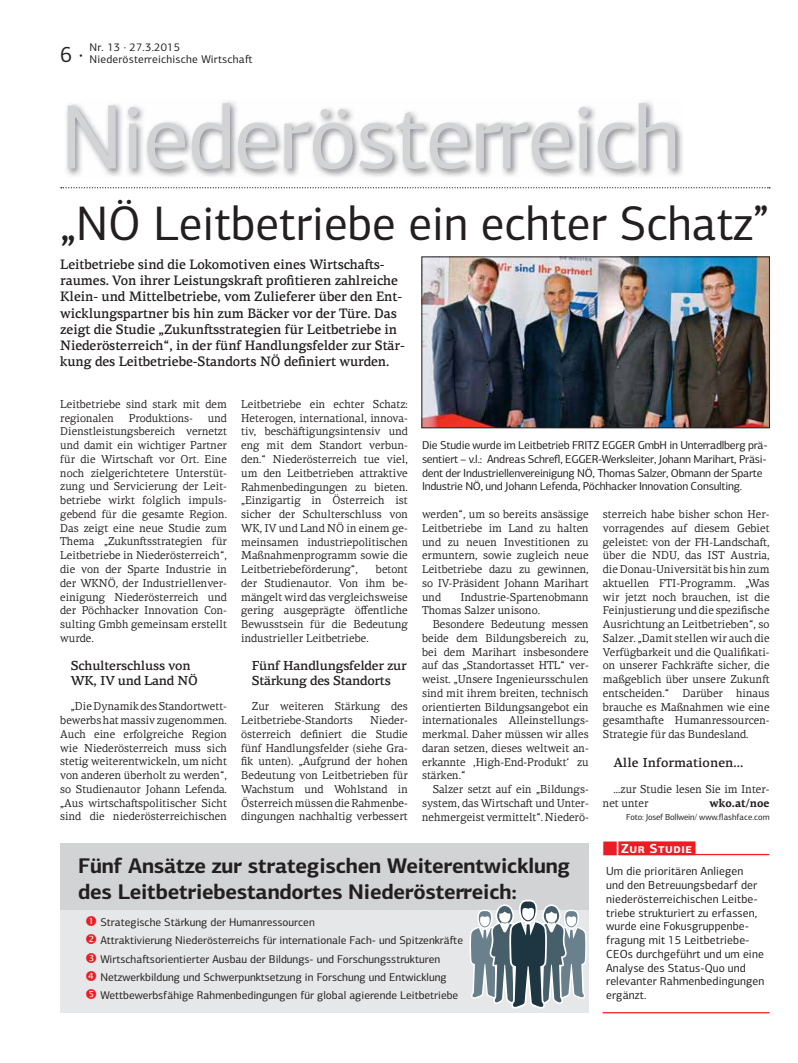
<style>
.page{position:relative;width:798px;height:1063px;background:#fff}
.page>*{position:absolute;margin:0;border:0;box-sizing:border-box;transform-origin:0 0}
.t1{font:91.88px "PF Centro Sans Pro";color:#d1d3d4}
.t2{font:48.75px "PF Centro Sans Pro";color:#231f20;scale:.96 1}
.t3{font:22.5px "PF Centro Sans Pro";color:#231f20;scale:.96 1}
.t4{font:700 21.25px/25.5px "PF Centro Sans Pro";letter-spacing:-.01em;color:#231f20}
.t5{font:500 13.75px/16.2px "PF Centro Serif Pro";letter-spacing:-.01em;color:#231f20;scale:.96 1}
.t6{font:500 13.12px/15px "PF Centro Serif Pro";letter-spacing:-.02em;color:#231f20}
.t7{font:500 13.12px "PF Centro Serif Pro";color:#231f20}
.t8{font:700 13.12px "PF Centro Sans Pro";letter-spacing:.04em;color:#fff}
.t9{font:11.75px/13.8px "PF Centro Sans Pro";letter-spacing:.01em;color:#231f20}
.t10{font:11.5px/13.8px "PF Centro Serif Pro";color:#231f20;text-align:justify;scale:.96 1}
.t11{font:11.5px/13.8px "PF Centro Sans Pro";letter-spacing:-.02em;color:#231f20}
.t12{font:700 11.5px "PF Centro Serif Pro";color:#231f20;scale:.96 1}
.t13{font:11.25px/18.2px "PF Centro Sans Pro";color:#231f20}
.t14{font:11.25px/11.9px "PF Centro Sans Pro";letter-spacing:.02em;color:#231f20}
.t15{font:8.75px "PF Centro Sans Pro";color:#231f20}
.s1{color:#ed1c24}
</style>
<div class="page">
<svg style="left:61px;top:187px;width:708px;height:1px"></svg>
<img style="left:66px;top:101px;width:617px;height:76px">
<img style="left:423px;top:259px;width:344px;height:167px">
<div style="left:421px;top:257px;width:348px;height:171px;border:1px solid #231f20"></div>
<hr style="left:602px;top:1012px;width:167px;height:1px;background:#ed1c24">
<div style="left:618px;top:841px;width:77px;height:14px;background:#ed1c24"></div>
<hr style="left:618px;top:854px;width:151px;height:1px;background:#ed1c24">
<div style="left:60px;top:904px;width:528px;height:109px;background:#e6e7e8"></div>
<div style="left:60px;top:843px;width:528px;height:67px;background:#d1d3d4"></div>
<svg style="left:469px;top:900px;width:117px;height:109px"></svg>
<h3 class="t3" style="left:60px;top:46px;width:25px">6 ·</h3>
<p class="t14" style="left:89px;top:42px;width:165px">Nr. 13 · 27.3.2015<br>Niederösterreichische Wirtscha-</p>
<h1 class="t1" style="left:60px;top:103px;width:621px">Niederösterreich</h1>
<h2 class="t2" style="left:60px;top:205px;width:739px">„NÖ Leitbetriebe ein echter Schatz”</h2>
<p class="t5" style="left:60px;top:257px;width:360px">Leitbetriebe sind die Lokomotiven eines Wirtscha-s&shy;raumes. Von ihrer Leistungskra- profitieren zahlreiche Klein- und Mittelbetriebe, vom Zulieferer über den Ent&shy;wicklungspartner bis hin zum Bäcker vor der Türe. Das zeigt die Studie „Zukun-sstrategien für Leitbetriebe in Niederösterreich“, in der fünf Handlungsfelder zur Stär&shy;kung des Leitbetriebe-Standorts NÖ definiert wurden.</p>
<p class="t10" style="left:60px;top:398px;width:175px">Leitbetriebe sind stark mit dem regionalen</p>
<p class="t10" style="left:241px;top:398px;width:175px">Leitbetriebe ein echter Schatz:<br>Heterogen, international, innova&shy;tiv, beschä-igungsintensiv und eng mit dem Standort verbun&shy;den.“ Niederösterreich tue viel, um den Leitbetrieben attraktive Rahmenbedingungen zu bieten. „Einzigartig in Österreich ist sicher der Schulterschluss von WK, IV und Land NÖ in einem ge&shy;meinsamen industriepolitischen Maßnahmenprogramm sowie die Leitbetriebeförderung“,</p>
<p class="t10" style="left:129px;top:412px;width:68px">Produktions-</p>
<p class="t10" style="left:60px;top:412px;width:175px;text-indent:148px">und Dienstleistungsbereich vernetzt und damit ein wichtiger Partner für die Wirtscha- vor Ort. Eine noch zielgerichtetere Unterstüt&shy;zung und Servicierung der Leit&shy;betriebe wirkt folglich impuls&shy;gebend für die gesamte Region.<br>Das zeigt eine neue Studie zum Thema „Zukun-sstrategien für Leitbetriebe in Niederösterreich“, die von der Sparte Industrie in der WKNÖ, der Industriellenver&shy;einigung Niederösterreich und der Pöchhacker Innovation Con&shy;sulting Gmbh gemeinsam erstellt wurde.</p>
<p class="t6" style="left:71px;top:660px;width:128px">Schulterschluss von<br>WK, IV und Land NÖ</p>
<p class="t10" style="left:60px;top:701px;width:175px;text-indent:11px">„Die Dynamik des Standortwett&shy;bewerbs hat massiv zugenommen.<br>Auch eine erfolgreiche Region wie Niederösterreich muss sich stetig weiterentwickeln, um nicht von anderen überholt zu werden“, so Studienautor Johann Lefenda. „Aus wirtscha-spolitischer Sicht sind die niederösterreichischen</p>
<p class="t10" style="left:241px;top:563px;width:175px;text-indent:135px">betont der Studienautor. Von ihm be&shy;mängelt wird das vergleichsweise gering ausgeprägte öffentliche Bewusstsein für die Bedeutung industrieller Leitbetriebe.</p>
<p class="t6" style="left:252px;top:660px;width:156px">Fünf Handlungsfelder zur<br>Stärkung des Standorts</p>
<p class="t10" style="left:241px;top:701px;width:175px;text-indent:11px">Zur weiteren Stärkung des<br>Leitbetriebe-Standorts</p>
<p class="t10" style="left:241px;top:715px;width:175px;text-indent:129px">Nieder&shy;österreich definiert die Studie fünf Handlungsfelder (siehe Gra&shy;fik unten). „Aufgrund der hohen Bedeutung von Leitbetrieben für Wachstum und Wohlstand in Österreich müssen die Rahmenbe&shy;dingungen nachhaltig verbessert</p>
<p class="t11" style="left:422px;top:440px;width:347px">Die Studie wurde im Leitbetrieb FRITZ EGGER GmbH in Unterradlberg prä&shy;sentiert – v.l.: Andreas Schrefl, EGGER-Werksleiter, Johann Marihart, Präsi&shy;dent der Industriellenvereinigung NÖ, Thomas Salzer, Obmann der Sparte Industrie NÖ, und Johann Lefenda, Pöchhacker Innovation Consulting.</p>
<p class="t10" style="left:422px;top:508px;width:175px">werden“, um so bereits ansässige Leitbetriebe im Land zu halten und zu neuen Investitionen zu ermuntern, sowie zugleich neue Leitbetriebe dazu zu gewinnen, so IV-Präsident Johann Marihart und</p>
<p class="t10" style="left:422px;top:591px;width:175px;text-indent:38px">Industrie-Spartenobmann<br>Thomas Salzer unisono.</p>
<p class="t10" style="left:422px;top:618px;width:175px;text-indent:11px">Besondere Bedeutung messen beide dem Bildungsbereich zu, bei dem Marihart insbesondere auf das „Standortasset HTL“ ver&shy;weist. „Unsere Ingenieursschulen sind mit ihrem breiten, technisch orientierten Bildungsangebot ein internationales Alleinstellungs&shy;merkmal. Daher müssen wir alles daran setzen, dieses weltweit an&shy;erkannte ‚High-End-Produkt‘ zu stärken.“</p>
<p class="t10" style="left:422px;top:784px;width:175px;text-indent:11px">Salzer setzt auf ein „Bildungs&shy;system, das Wirtscha- und Unter&shy;nehmergeist vermittelt“. Niederö-</p>
<p class="t10" style="left:602px;top:509px;width:175px">sterreich habe bisher schon Her&shy;vorragendes auf diesem Gebiet geleistet: von der FH-Landscha-, über die NDU, das IST Austria, die Donau-Universität bis hin zum aktuellen FTI-Programm. „Was wir jetzt noch brauchen, ist die Feinjustierung und die spezifische Ausrichtung an Leitbetrieben“, so Salzer. „Damit stellen wir auch die Verfügbarkeit und die Qualifikati&shy;on unserer Fachkrä-e sicher, die maßgeblich über unsere Zukun&shy;entscheiden.“ Darüber hinaus brauche es Maßnahmen wie eine gesamtha-e Humanressourcen-Strategie für das Bundesland.</p>
<p class="t7" style="left:613px;top:757px;width:131px">Alle Informationen...</p>
<p class="t10" style="left:602px;top:783px;width:175px;text-indent:11px">...zur Studie lesen Sie im Inter&shy;net unter</p>
<p class="t12" style="left:709px;top:799px;width:64px">wko.at/noe</p>
<p class="t15" style="left:626px;top:814px;width:145px">Foto: Josef Bollwein/ www.flashface.com</p>
<p class="t8" style="left:621px;top:844px;width:72px">Zur Studie</p>
<h3 class="t4" style="left:78px;top:856px;width:493px">Fünf Ansätze zur strategischen Weiterentwicklung des Leitbetriebestandortes Niederösterreich:</h3>
<p class="t13" style="left:85px;top:914px;width:231px"><span class="s1">■</span> Strategische Stärkung der Humanressourcen</p>
<p class="t13" style="left:100px;top:933px;width:364px;text-indent:-15px"><span class="s1">□</span> Attraktivierung Niederösterreichs für internationale Fach- und Spitzenkrä-e<br>Wirtscha-sorientierter Ausbau der Bildungs- und Forschungsstrukturen</p>
<p class="t13" style="left:100px;top:969px;width:359px;text-indent:-15px"><span class="s1">❑</span> Netzwerkbildung und Schwerpunktsetzung in Forschung und Entwicklung<br>Wettbewerbsfähige Rahmenbedingungen für global agierende Leitbetriebe</p>
<p class="t9" style="left:606px;top:866px;width:160px">Um die prioritären Anliegen<br>und den Betreuungsbedarf der niederösterreichischen Leitbe&shy;triebe strukturiert zu erfassen, wurde eine Fokusgruppenbe&shy;fragung mit 15 Leitbetriebe-<br>CEOs durchgeführt und um eine<br>Analyse des Status-Quo und relevanter Rahmenbedingungen ergänzt.</p>
</div>
